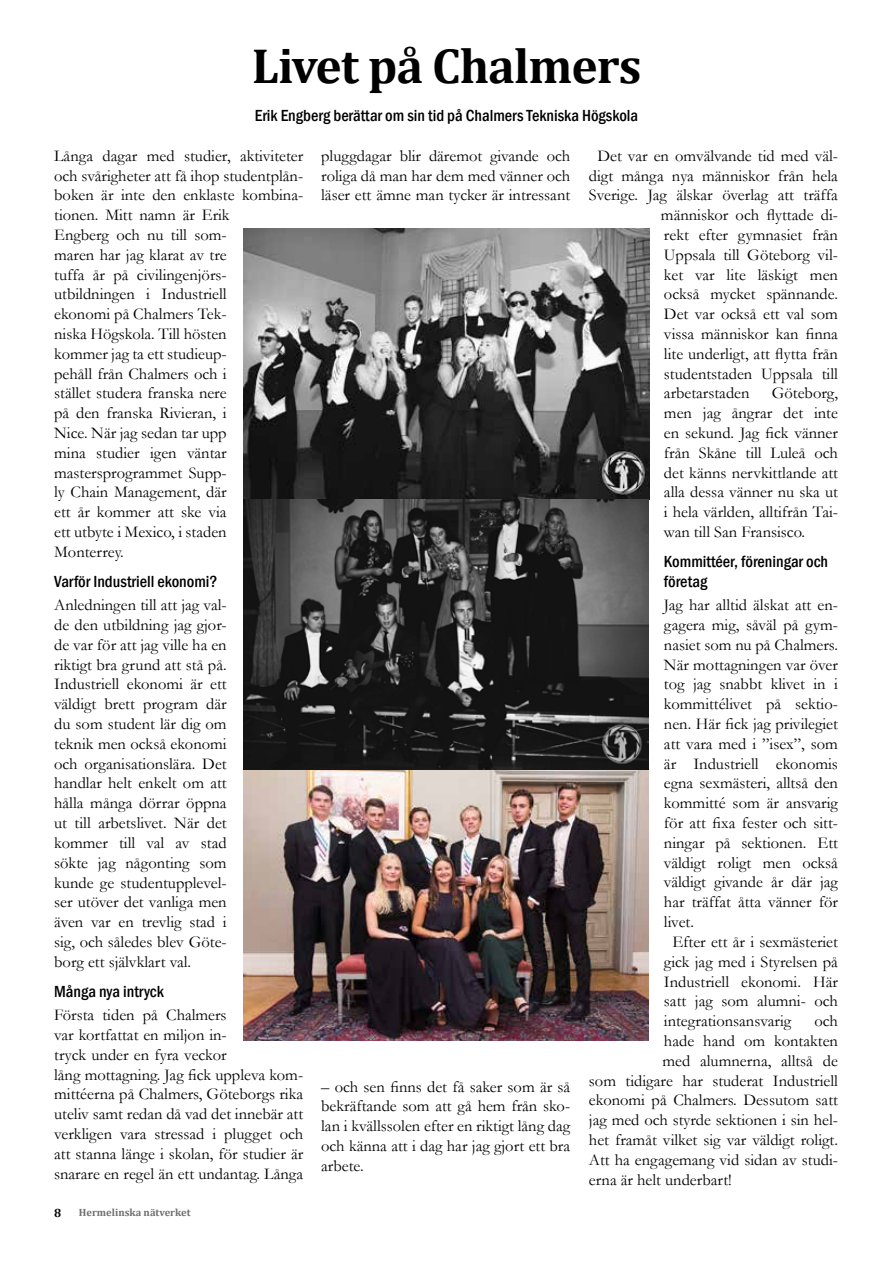
<style>
.page{position:relative;width:893px;height:1263px;background:#fff}
.page>*{position:absolute;margin:0;border:0;box-sizing:border-box;transform-origin:0 0}
.t1{font:700 49.5px "Cambria";letter-spacing:-.02em;color:#000}
.t2{font:16.5px/19.8px "Garamond";color:#000;text-align:justify}
.t3{font:500 condensed 16.5px/19.8px "Franklin Gothic";color:#000}
.t4{font:700 12px "Cambria";color:#000}
.t5{font:700 10.5px "Cambria";color:#6d6e70}
</style>
<div class="page">
<img style="left:243px;top:229px;width:406px;height:811px">
<h1 class="t1" style="left:252px;top:31px;width:391px">Livet på Chalmers</h1>
<p class="t3" style="left:255px;top:105px;width:385px">Erik Engberg berättar om sin tid på Chalmers Tekniska Högskola</p>
<p class="t2" style="left:54px;top:145px;width:251px;text-align:left">Långa dagar med studier, aktiviteter och svårigheter att få ihop studentplån&shy;boken är inte den enklaste kombina&shy;tionen. Mitt namn är Erik<br>Engberg och nu till som-<br>maren har jag klarat av tre<br>tuffa år på civilingenjörs&shy;utbildningen i Industriell<br>ekonomi på Chalmers Tek-<br>niska Högskola. Till hösten<br>kommer jag ta ett studieup-<br>pehåll från Chalmers och i<br>stället studera franska nere<br>på den franska Rivieran, i<br>Nice. När jag sedan tar upp<br>mina studier igen väntar mastersprogrammet Supp-<br>ly Chain Management, där<br>ett år kommer att ske via<br>ett utbyte i Mexico, i staden<br>Monterrey.</p>
<p class="t3" style="left:54px;top:572px;width:165px">Varför Industriell ekonomi?</p>
<p class="t2" style="left:54px;top:595px;width:174px">Anledningen till att jag val&shy;de den utbildning jag gjor&shy;de var för att jag ville ha en riktigt bra grund att stå på.<br>Industriell ekonomi är ett väldigt brett program där du som student lär dig om teknik men också ekonomi och organisationslära. Det handlar helt enkelt om att hålla många dörrar öppna ut till arbetslivet. När det kommer till val av stad sökte jag någonting som kunde ge studentupplevel&shy;ser utöver det vanliga men även var en trevlig stad i sig, och således blev Göte&shy;borg ett självklart val.</p>
<p class="t3" style="left:54px;top:981px;width:111px">Många nya intryck</p>
<p class="t2" style="left:54px;top:1005px;width:251px;text-align:left">Första tiden på Chalmers<br>var kortfattat en miljon in-<br>tryck under en fyra veckor<br>lång mottagning. Jag fick uppleva kom&shy;mittéerna på Chalmers, Göteborgs rika uteliv samt redan då vad det innebär att verkligen vara stressad i plugget och att stanna länge i skolan, för studier är snarare en regel än ett undantag. Långa</p>
<p class="t4" style="left:54px;top:1204px;width:9px">8</p>
<p class="t5" style="left:79px;top:1205px;width:113px">Hermelinska nätverket</p>
<p class="t2" style="left:321px;top:145px;width:251px">pluggdagar blir däremot givande och roliga då man har dem med vänner och läser ett ämne man tycker är intressant</p>
<p class="t2" style="left:321px;top:1076px;width:251px">– och sen finns det få saker som är så bekräftande som att gå hem från sko&shy;lan i kvällssolen efter en riktigt lång dag och känna att i dag har jag gjort ett bra arbete.</p>
<p class="t2" style="left:597px;top:145px;width:242px">Det var en omvälvande tid med väl-</p>
<p class="t2" style="left:589px;top:165px;width:250px">digt många nya människor från hela</p>
<p class="t2" style="left:589px;top:185px;width:250px">Sverige. Jag älskar överlag att träffa</p>
<p class="t2" style="left:661px;top:205px;width:179px">människor och flyttade di-</p>
<p class="t2" style="left:664px;top:224px;width:175px">rekt efter gymnasiet från</p>
<p class="t2" style="left:664px;top:244px;width:176px">Uppsala till Göteborg vil-</p>
<p class="t2" style="left:664px;top:264px;width:176px">ket var lite läskigt men</p>
<p class="t2" style="left:664px;top:284px;width:176px">också mycket spännande.</p>
<p class="t2" style="left:664px;top:304px;width:175px">Det var också ett val som</p>
<p class="t2" style="left:664px;top:323px;width:175px">vissa människor kan finna</p>
<p class="t2" style="left:664px;top:343px;width:175px">lite underligt, att flytta från</p>
<p class="t2" style="left:664px;top:363px;width:176px">studentstaden Uppsala till</p>
<p class="t2" style="left:664px;top:383px;width:87px">arbetarstaden</p>
<p class="t2" style="left:664px;top:383px;width:176px;text-indent:108px">Göteborg, men jag ångrar det inte en sekund. Jag fick vänner från Skåne till Luleå och det känns nervkittlande att alla dessa vänner nu ska ut i hela världen, alltifrån Tai&shy;wan till San Fransisco.</p>
<p class="t3" style="left:664px;top:552px;width:166px">Kommittéer, föreningar och företag</p>
<p class="t2" style="left:664px;top:595px;width:176px">Jag har alltid älskat att en-</p>
<p class="t2" style="left:664px;top:614px;width:176px">gagera mig, såväl på gym-</p>
<p class="t2" style="left:664px;top:634px;width:176px">nasiet som nu på Chalmers.</p>
<p class="t2" style="left:664px;top:654px;width:175px">När mottagningen var över</p>
<p class="t2" style="left:664px;top:674px;width:175px">tog jag snabbt klivet in i</p>
<p class="t2" style="left:664px;top:694px;width:176px">kommittélivet på sektio-</p>
<p class="t2" style="left:664px;top:713px;width:176px">nen. Här fick jag privilegiet</p>
<p class="t2" style="left:664px;top:733px;width:175px">att vara med i ”isex”, som</p>
<p class="t2" style="left:664px;top:753px;width:175px">är Industriell ekonomis</p>
<p class="t2" style="left:664px;top:773px;width:176px">egna sexmästeri, alltså den</p>
<p class="t2" style="left:664px;top:793px;width:175px">kommitté som är ansvarig</p>
<p class="t2" style="left:664px;top:812px;width:176px">för att fixa fester och sitt-</p>
<p class="t2" style="left:664px;top:832px;width:176px">ningar på sektionen. Ett</p>
<p class="t2" style="left:664px;top:852px;width:176px">väldigt roligt men också</p>
<p class="t2" style="left:664px;top:872px;width:176px">väldigt givande år där jag</p>
<p class="t2" style="left:664px;top:892px;width:176px">har träffat åtta vänner för</p>
<p class="t2" style="left:664px;top:911px;width:32px">livet.</p>
<p class="t2" style="left:672px;top:931px;width:167px">Efter ett år i sexmästeriet</p>
<p class="t2" style="left:664px;top:951px;width:176px">gick jag med i Styrelsen på</p>
<p class="t2" style="left:664px;top:971px;width:175px">Industriell ekonomi. Här</p>
<p class="t2" style="left:664px;top:991px;width:176px">satt jag som alumni- och</p>
<p class="t2" style="left:664px;top:1010px;width:129px">integrationsansvarig</p>
<p class="t2" style="left:814px;top:1010px;width:25px">och</p>
<p class="t2" style="left:664px;top:1030px;width:176px">hade hand om kontakten</p>
<p class="t2" style="left:662px;top:1050px;width:177px">med alumnerna, alltså de</p>
<p class="t2" style="left:589px;top:1070px;width:251px">som tidigare har studerat Industriell</p>
<p class="t2" style="left:589px;top:1090px;width:251px">ekonomi på Chalmers. Dessutom satt</p>
<p class="t2" style="left:589px;top:1109px;width:251px">jag med och styrde sektionen i sin hel-</p>
<p class="t2" style="left:589px;top:1129px;width:251px">het framåt vilket sig var väldigt roligt.</p>
<p class="t2" style="left:589px;top:1149px;width:251px">Att ha engagemang vid sidan av studi-</p>
<p class="t2" style="left:589px;top:1169px;width:144px">erna är helt underbart!</p>
</div>
